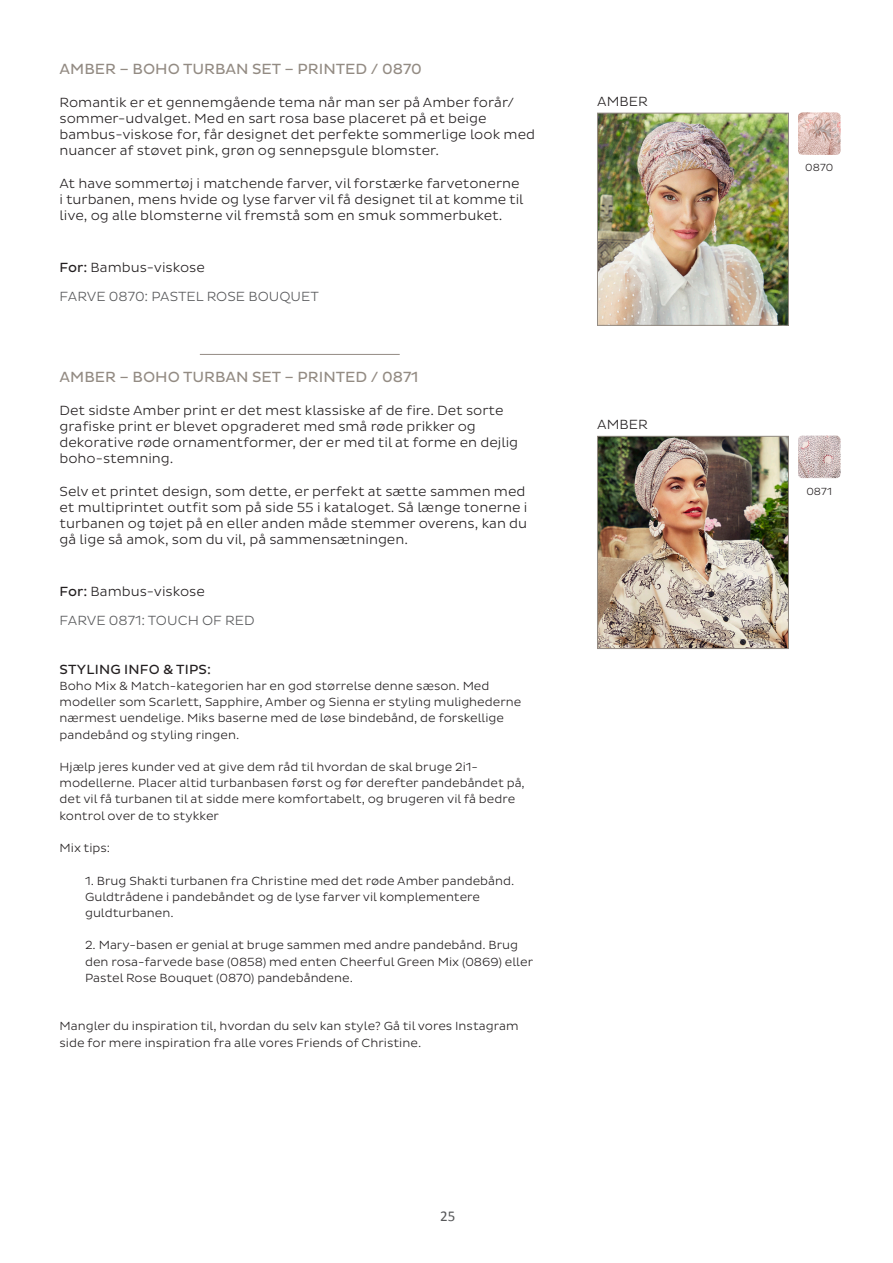
<style>
.page{position:relative;width:893px;height:1263px;background:#fff}
.page>*{position:absolute;margin:0;border:0;box-sizing:border-box;transform-origin:0 0}
.Colour_Text{font:15px "Pluto Sans";color:#938b83}
.t1{font:15px "Calibri";color:#57585a}
.Colour_Text-2{font:300 13.5px/16.2px "Pluto Sans";color:#231f20}
.Colour_Text-3{font:300 13.5px "Pluto Sans";color:#57585a}
.Colour_Text-4{font:13.5px "Pluto Sans";letter-spacing:.015em;color:#231f20}
.Colour_Text-5{font:300 12px/16.2px "Pluto Sans";color:#231f20}
.t2{font:300 10.5px "Pluto Sans";letter-spacing:.01em;color:#231f20}
.s1{font-weight:400}
</style>
<div class="page">
<img style="left:599px;top:115px;width:188px;height:209px">
<div style="left:597px;top:113px;width:192px;height:213px;border:1px solid #938b83"></div>
<img style="left:599px;top:438px;width:188px;height:209px">
<div style="left:597px;top:436px;width:192px;height:213px;border:1px solid #938b83"></div>
<img style="left:798px;top:112px;width:42px;height:43px">
<img style="left:798px;top:436px;width:42px;height:42px">
<hr style="left:200px;top:354px;width:200px;height:1px;background:#938b83">
<p class="Colour_Text" style="left:60px;top:61px;width:364px">AMBER – BOHO TURBAN SET – PRINTED / 0870</p>
<p class="Colour_Text-2" style="left:60px;top:94px;width:477px">Romantik er et gennemgående tema når man ser på Amber forår/ sommer-udvalget. Med en sart rosa base placeret på et beige bambus-viskose for, får designet det perfekte sommerlige look med nuancer af støvet pink, grøn og sennepsgule blomster.</p>
<p class="Colour_Text-2" style="left:60px;top:175px;width:466px">At have sommertøj i matchende farver, vil forstærke farvetonerne i turbanen, mens hvide og lyse farver vil få designet til at komme til live, og alle blomsterne vil fremstå som en smuk sommerbuket.</p>
<p class="Colour_Text-2" style="left:60px;top:259px;width:147px"><span class="s1">For:</span> Bambus-viskose</p>
<p class="Colour_Text-3" style="left:60px;top:289px;width:261px">FARVE 0870: PASTEL ROSE BOUQUET</p>
<p class="Colour_Text" style="left:60px;top:369px;width:361px">AMBER – BOHO TURBAN SET – PRINTED / 0871</p>
<p class="Colour_Text-2" style="left:60px;top:402px;width:460px">Det sidste Amber print er det mest klassiske af de fire. Det sorte grafiske print er blevet opgraderet med små røde prikker og dekorative røde ornamentformer, der er med til at forme en dejlig boho-stemning.</p>
<p class="Colour_Text-2" style="left:60px;top:483px;width:469px">Selv et printet design, som dette, er perfekt at sætte sammen med et multiprintet outfit som på side 55 i kataloget. Så længe tonerne i turbanen og tøjet på en eller anden måde stemmer overens, kan du gå lige så amok, som du vil, på sammensætningen.</p>
<p class="Colour_Text-2" style="left:60px;top:583px;width:147px"><span class="s1">For:</span> Bambus-viskose</p>
<p class="Colour_Text-3" style="left:60px;top:613px;width:197px">FARVE 0871: TOUCH OF RED</p>
<p class="Colour_Text-4" style="left:60px;top:662px;width:153px">STYLING INFO &amp; TIPS:</p>
<p class="Colour_Text-5" style="left:60px;top:678px;width:463px">Boho Mix &amp; Match-kategorien har en god størrelse denne sæson. Med modeller som Scarlett, Sapphire, Amber og Sienna er styling mulighederne nærmest uendelige. Miks baserne med de løse bindebånd, de forskellige pandebånd og styling ringen.</p>
<p class="Colour_Text-5" style="left:60px;top:759px;width:467px">Hjælp jeres kunder ved at give dem råd til hvordan de skal bruge 2i1- modellerne. Placer altid turbanbasen først og før derefter pandebåndet på, det vil få turbanen til at sidde mere komfortabelt, og brugeren vil få bedre kontrol over de to stykker</p>
<p class="Colour_Text-5" style="left:60px;top:840px;width:52px">Mix tips:</p>
<p class="Colour_Text-5" style="left:85px;top:872px;width:431px">1. Brug Shakti turbanen fra Christine med det røde Amber pandebånd.<br>Guldtrådene i pandebåndet og de lyse farver vil komplementere guldturbanen.</p>
<p class="Colour_Text-5" style="left:85px;top:937px;width:450px">2. Mary-basen er genial at bruge sammen med andre pandebånd. Brug den rosa-farvede base (0858) med enten Cheerful Green Mix (0869) eller<br>Pastel Rose Bouquet (0870) pandebåndene.</p>
<p class="Colour_Text-5" style="left:60px;top:1018px;width:461px">Mangler du inspiration til, hvordan du selv kan style? Gå til vores Instagram side for mere inspiration fra alle vores Friends of Christine.</p>
<p class="Colour_Text-2" style="left:597px;top:93px;width:52px">AMBER</p>
<p class="Colour_Text-2" style="left:597px;top:416px;width:52px">AMBER</p>
<p class="t1" style="left:440px;top:1205px;width:17px">25</p>
<p class="t2" style="left:805px;top:162px;width:29px">0870</p>
<p class="t2" style="left:806px;top:485px;width:27px">0871</p>
</div>
